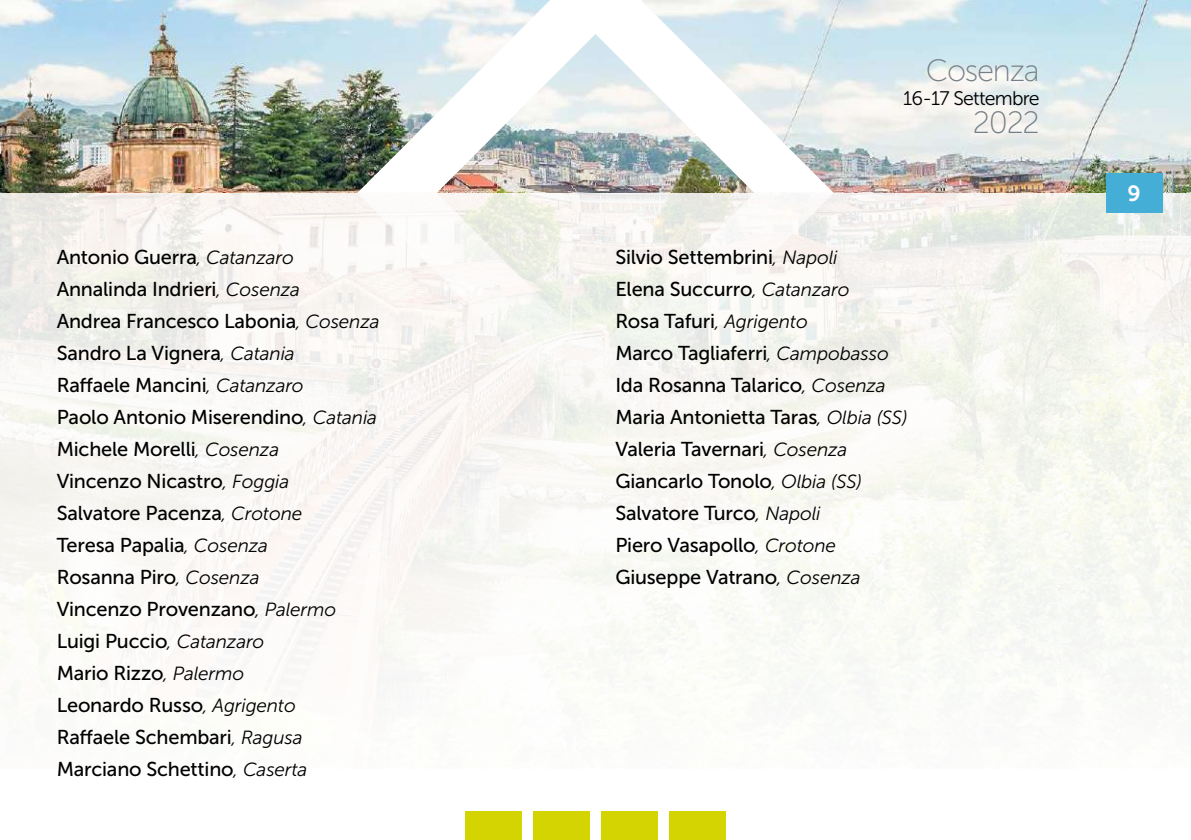
<style>
.page{position:relative;width:1191px;height:840px;background:#fff}
.page>*{position:absolute;margin:0;border:0;box-sizing:border-box;transform-origin:0 0}
.t1{font:30.8px "Museo Sans 100";letter-spacing:-.04em;color:#767f87}
.t2{font:22px "Museo Sans 700";color:#fff}
.t3{font:20px/32px "Museo Sans 500";letter-spacing:-.01em;color:#000}
.t4{font:19.6px "Museo Sans 300";letter-spacing:-.04em;color:#000}
.s1{font-family:"Museo Sans 300";font-style:italic;font-size:19px}
</style>
<div class="page">
<img style="left:0;top:193px;width:1191px;height:469px">
<img style="left:0;top:0;width:1191px;height:193px">
<div style="left:1106px;top:173px;width:56px;height:40px;background:#45aed7"></div>
<div style="left:465px;top:811px;width:57px;height:28px;background:#d4d403"></div>
<div style="left:533px;top:811px;width:57px;height:28px;background:#d4d403"></div>
<div style="left:601px;top:811px;width:57px;height:28px;background:#d4d403"></div>
<div style="left:669px;top:811px;width:57px;height:28px;background:#d4d403"></div>
<img style="left:357px;top:0;width:476px;height:193px">
<svg style="left:357px;top:193px;width:476px;height:238px;fill:#f7f5f1"></svg>
<h1 class="t1" style="left:925px;top:54px;width:116px">Cosenza</h1>
<p class="t4" style="left:903px;top:88px;width:138px">16-17 Settembre</p>
<h1 class="t1" style="left:972px;top:106px;width:68px">2022</h1>
<p class="t3" style="left:57px;top:241px;width:324px">Antonio Guerra<span class="s1">, Catanzaro<br></span>Annalinda Indrieri<span class="s1">, Cosenza<br></span>Andrea Francesco Labonia<span class="s1">, Cosenza<br></span>Sandro La Vignera<span class="s1">, Catania<br></span>Raffaele Mancini<span class="s1">, Catanzaro<br></span>Paolo Antonio Miserendino<span class="s1">, Catania<br></span>Michele Morelli<span class="s1">, Cosenza<br></span>Vincenzo Nicastro<span class="s1">, Foggia<br></span>Salvatore Pacenza<span class="s1">, Crotone<br></span>Teresa Papalia<span class="s1">, Cosenza<br></span>Rosanna Piro<span class="s1">, Cosenza<br></span>Vincenzo Provenzano<span class="s1">, Palermo<br></span>Luigi Puccio<span class="s1">, Catanzaro<br></span>Mario Rizzo<span class="s1">, Palermo<br></span>Leonardo Russo<span class="s1">, Agrigento<br></span>Raffaele Schembari<span class="s1">, Ragusa<br></span>Marciano Schettino<span class="s1">, Caserta</span></p>
<p class="t3" style="left:615px;top:241px;width:294px">Silvio Settembrini<span class="s1">, Napoli<br></span>Elena Succurro<span class="s1">, Catanzaro<br></span>Rosa Tafuri<span class="s1">, Agrigento<br></span>Marco Tagliaferri<span class="s1">, Campobasso<br></span>Ida Rosanna Talarico<span class="s1">, Cosenza<br></span>Maria Antonietta Taras<span class="s1">, Olbia (SS)<br></span>Valeria Tavernari<span class="s1">, Cosenza<br></span>Giancarlo Tonolo<span class="s1">, Olbia (SS)<br></span>Salvatore Turco<span class="s1">, Napoli<br></span>Piero Vasapollo<span class="s1">, Crotone<br></span>Giuseppe Vatrano<span class="s1">, Cosenza</span></p>
<p class="t2" style="left:1127px;top:181px;width:15px">9</p>
</div>
